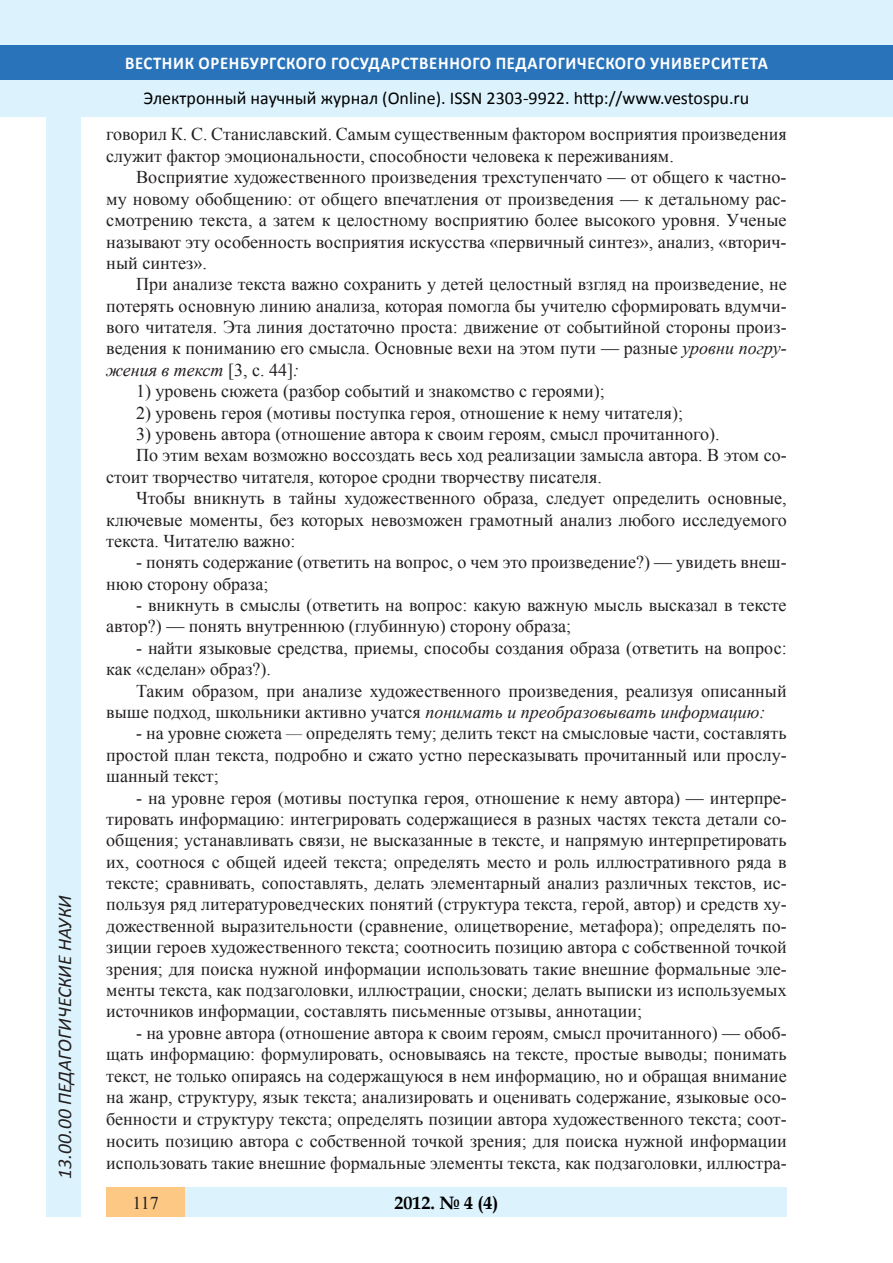
<style>
.page{position:relative;width:893px;height:1263px;background:#fff}
.page>*{position:absolute;margin:0;border:0;box-sizing:border-box;transform-origin:0 0}
.t1{font:italic 19.5px "Calibri";color:#231f20}
.Стиль2{font:18px/21.5px "Times New Roman";color:#231f20}
.t2{font:18px "Calibri";color:#000}
.t3{font:700 18px "Calibri";letter-spacing:.04em;color:#fff;scale:.93 1}
.t4{font:700 18px "Book Antiqua";color:#000}
.s1{font-style:italic}
</style>
<div class="page">
<div style="left:0;top:0;width:893px;height:116px;background:#dcf2fc"></div>
<div style="left:0;top:45px;width:893px;height:34px;background:#2873ba"></div>
<div style="left:47px;top:116px;width:34px;height:1101px;background:#dcf2fc"></div>
<div style="left:106px;top:1188px;width:681px;height:29px;background:#dcf2fc"></div>
<div style="left:106px;top:1188px;width:79px;height:29px;background:#fdc784"></div>
<p class="t1" style="left:51px;top:1179px;width:285px;rotate:-90deg">13.00.00 ПЕДАГОГИЧЕСКИЕ НАУКИ</p>
<p class="t3" style="left:125px;top:51px;width:693px">ВЕСТНИК ОРЕНБУРГСКОГО ГОСУДАРСТВЕННОГО ПЕДАГОГИЧЕСКОГО УНИВЕРСИТЕТА</p>
<p class="t2" style="left:144px;top:86px;width:607px">Электронный научный журнал (Online). ISSN 2303-9922. http://www.vestospu.ru</p>
<p class="Стиль2" style="left:106px;top:123px;width:682px;line-height:22px">говорил К. С. Станиславский. Самым существенным фактором восприятия произведения служит фактор эмоциональности, способности человека к переживаниям.</p>
<p class="Стиль2" style="left:106px;top:166px;width:682px;text-align:justify;text-indent:30px">Восприятие художественного произведения трехступенчато — от общего к частно&shy;му новому обобщению: от общего впечатления от произведения — к детальному рас&shy;смотрению текста, а затем к целостному восприятию более высокого уровня. Ученые называют эту особенность восприятия искусства «первичный синтез», анализ, «вторич&shy;ный синтез».</p>
<p class="Стиль2" style="left:106px;top:273px;width:682px;text-align:justify;text-indent:30px">При анализе текста важно сохранить у детей целостный взгляд на произведение, не потерять основную линию анализа, которая помогла бы учителю сформировать вдумчи&shy;вого читателя. Эта линия достаточно проста: движение от событийной стороны произ&shy;ведения к пониманию его смысла. Основные вехи на этом пути — разные <span class="s1">уровни погру&shy;жения в текст</span> [3, с. 44]<span class="s1">:</span></p>
<p class="Стиль2" style="left:136px;top:380px;width:470px">1) уровень сюжета (разбор событий и знакомство с героями);</p>
<p class="Стиль2" style="left:136px;top:402px;width:548px">2) уровень героя (мотивы поступка героя, отношение к нему читателя);</p>
<p class="Стиль2" style="left:136px;top:423px;width:585px">3) уровень автора (отношение автора к своим героям, смысл прочитанного).</p>
<p class="Стиль2" style="left:106px;top:444px;width:682px;text-indent:30px">По этим вехам возможно воссоздать весь ход реализации замысла автора. В этом со&shy;стоит творчество читателя, которое сродни творчеству писателя.</p>
<p class="Стиль2" style="left:106px;top:487px;width:682px;text-align:justify;text-indent:30px">Чтобы вникнуть в тайны художественного образа, следует определить основные, ключевые моменты, без которых невозможен грамотный анализ любого исследуемого текста. Читателю важно:</p>
<p class="Стиль2" style="left:106px;top:551px;width:682px;text-indent:30px">- понять содержание (ответить на вопрос, о чем это произведение?) — увидеть внеш&shy;нюю сторону образа;</p>
<p class="Стиль2" style="left:106px;top:594px;width:682px;text-indent:30px">- вникнуть в смыслы (ответить на вопрос: какую важную мысль высказал в тексте автор?) — понять внутреннюю (глубинную) сторону образа;</p>
<p class="Стиль2" style="left:106px;top:637px;width:682px;text-indent:30px">- найти языковые средства, приемы, способы создания образа (ответить на вопрос: как «сделан» образ?).</p>
<p class="Стиль2" style="left:106px;top:680px;width:682px;text-indent:30px">Таким образом, при анализе художественного произведения, реализуя описанный выше подход, школьники активно учатся <span class="s1">понимать и преобразовывать информацию:</span></p>
<p class="Стиль2" style="left:106px;top:722px;width:682px;text-align:justify;text-indent:30px"><span class="s1">-</span> на уровне сюжета <span class="s1">—</span> определять тему; делить текст на смысловые части, составлять простой план текста, подробно и сжато устно пересказывать прочитанный или прослу&shy;шанный текст;</p>
<p class="Стиль2" style="left:106px;top:786px;width:682px;text-align:justify;text-indent:30px">- на уровне героя (мотивы поступка героя, отношение к нему автора) — интерпре&shy;тировать информацию: интегрировать содержащиеся в разных частях текста детали со&shy;общения; устанавливать связи, не высказанные в тексте, и напрямую интерпретировать их, соотнося с общей идеей текста; определять место и роль иллюстративного ряда в тексте; сравнивать, сопоставлять, делать элементарный анализ различных текстов, ис&shy;пользуя ряд литературоведческих понятий (структура текста, герой, автор) и средств ху&shy;дожественной выразительности (сравнение, олицетворение, метафора); определять по&shy;зиции героев художественного текста; соотносить позицию автора с собственной точкой зрения; для поиска нужной информации использовать такие внешние формальные эле&shy;менты текста, как подзаголовки, иллюстрации, сноски; делать выписки из используемых источников информации, составлять письменные отзывы, аннотации;</p>
<p class="Стиль2" style="left:106px;top:1021px;width:682px;text-align:justify;text-indent:30px">- на уровне автора (отношение автора к своим героям, смысл прочитанного) — обоб&shy;щать информацию: формулировать, основываясь на тексте, простые выводы; понимать текст, не только опираясь на содержащуюся в нем информацию, но и обращая внимание на жанр, структуру, язык текста; анализировать и оценивать содержание, языковые осо&shy;бенности и структуру текста; определять позиции автора художественного текста; соот&shy;носить позицию автора с собственной точкой зрения; для поиска нужной информации использовать такие внешние формальные элементы текста, как подзаголовки, иллюстра-</p>
<p class="Стиль2" style="left:133px;top:1191px;width:28px">117</p>
<p class="t4" style="left:394px;top:1190px;width:106px">2012. № 4 (4)</p>
</div>
